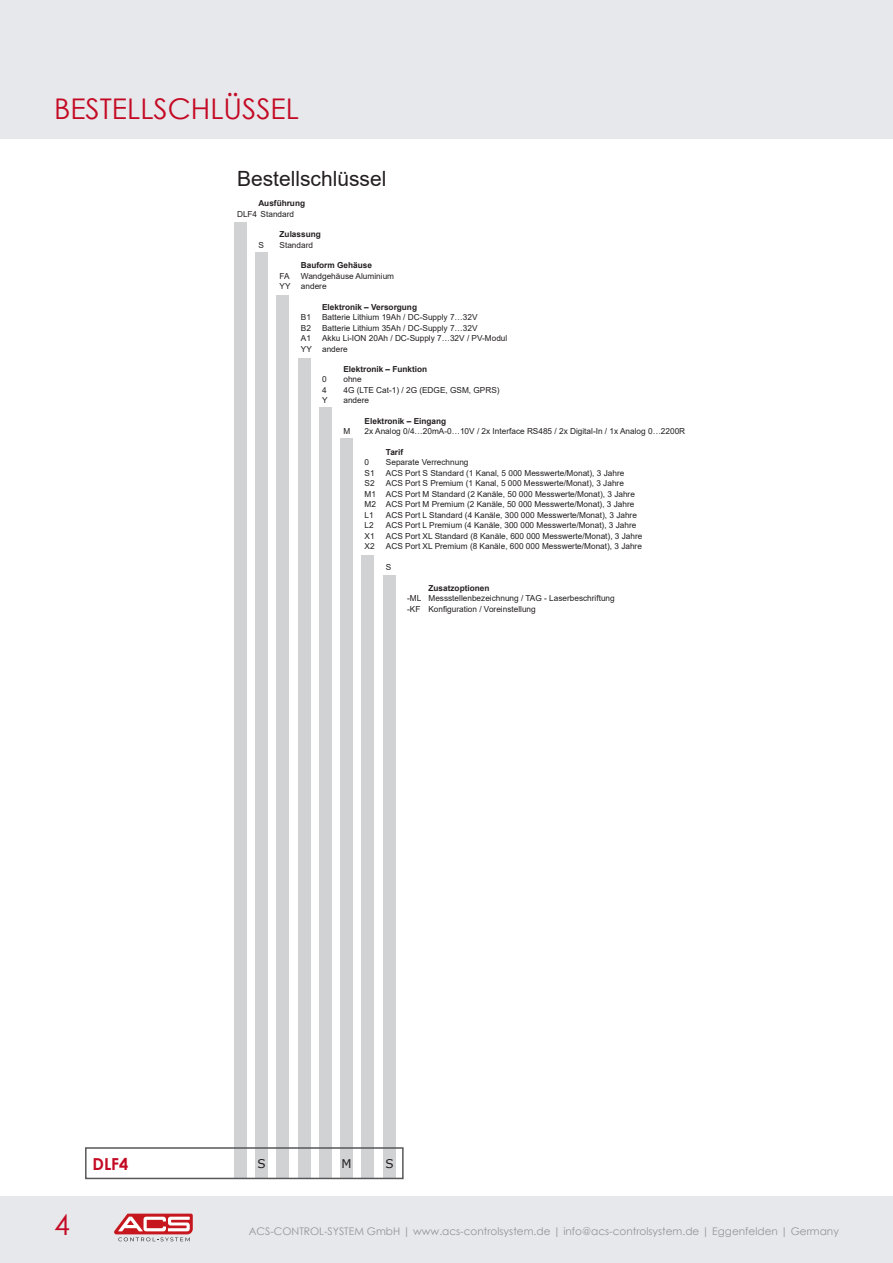
<style>
.page{position:relative;width:893px;height:1263px;background:#fff}
.page>*{position:absolute;margin:0;border:0;box-sizing:border-box;transform-origin:0 0}
.t1{font:28.5px "Century Gothic";color:#c40924}
.Standard_14{font:21px "Arial";color:#231f20}
.t2{font:700 16.5px "Century Gothic";color:#c40924}
.t3{font:12px "Verdana";color:#231f20}
.t4{font:10.5px "Century Gothic";color:#939598}
.Standard_5_5{font:8.25px "Arial";color:#231f20}
.Standard_5_5b{font:700 8.25px "Arial";color:#231f20}
</style>
<div class="page">
<div style="left:0;top:0;width:893px;height:138px;background:#e6e8eb"></div>
<div style="left:234px;top:222px;width:13px;height:956px;background:#d1d2d4"></div>
<div style="left:255px;top:252px;width:13px;height:926px;background:#d1d2d4"></div>
<div style="left:276px;top:295px;width:13px;height:883px;background:#d1d2d4"></div>
<div style="left:298px;top:358px;width:12px;height:820px;background:#d1d2d4"></div>
<div style="left:319px;top:407px;width:13px;height:771px;background:#d1d2d4"></div>
<div style="left:340px;top:438px;width:13px;height:740px;background:#d1d2d4"></div>
<div style="left:361px;top:555px;width:13px;height:623px;background:#d1d2d4"></div>
<div style="left:383px;top:575px;width:12px;height:603px;background:#d1d2d4"></div>
<div style="left:85px;top:1147px;width:319px;height:32px;border:2px solid #57585a"></div>
<div style="left:0;top:1196px;width:893px;height:67px;background:#e6e8eb"></div>
<svg style="left:114px;top:1213px;width:79px;height:28px"></svg>
<p class="t1" style="left:54px;top:89px;width:247px">BESTELLSCHLÜSSEL</p>
<p class="Standard_14" style="left:237px;top:164px;width:151px">Bestellschlüssel</p>
<p class="Standard_5_5b" style="left:258px;top:198px;width:48px">Ausführung</p>
<p class="Standard_5_5" style="left:237px;top:208px;width:59px">DLF4 Standard</p>
<p class="Standard_5_5b" style="left:280px;top:229px;width:43px">Zulassung</p>
<p class="Standard_5_5" style="left:258px;top:239px;width:7px">S</p>
<p class="Standard_5_5" style="left:280px;top:239px;width:35px">Standard</p>
<p class="Standard_5_5b" style="left:301px;top:259px;width:73px">Bauform Gehäuse</p>
<p class="Standard_5_5" style="left:280px;top:270px;width:12px">FA</p>
<p class="Standard_5_5" style="left:301px;top:270px;width:95px">Wandgehäuse Aluminium</p>
<p class="Standard_5_5" style="left:280px;top:281px;width:48px">YY andere</p>
<p class="Standard_5_5b" style="left:322px;top:301px;width:96px">Elektronik – Versorgung</p>
<p class="Standard_5_5" style="left:301px;top:311px;width:12px">B1</p>
<p class="Standard_5_5" style="left:322px;top:311px;width:157px">Batterie Lithium 19Ah / DC-Supply 7…32V</p>
<p class="Standard_5_5" style="left:301px;top:322px;width:12px">B2</p>
<p class="Standard_5_5" style="left:322px;top:322px;width:157px">Batterie Lithium 35Ah / DC-Supply 7…32V</p>
<p class="Standard_5_5" style="left:301px;top:332px;width:12px">A1</p>
<p class="Standard_5_5" style="left:322px;top:332px;width:187px">Akku Li-ION 20Ah / DC-Supply 7…32V / PV-Modul</p>
<p class="Standard_5_5" style="left:301px;top:343px;width:48px">YY andere</p>
<p class="Standard_5_5b" style="left:343px;top:363px;width:85px">Elektronik – Funktion</p>
<p class="Standard_5_5" style="left:322px;top:374px;width:6px">0</p>
<p class="Standard_5_5" style="left:343px;top:374px;width:20px">ohne</p>
<p class="Standard_5_5" style="left:322px;top:384px;width:6px">4</p>
<p class="Standard_5_5" style="left:343px;top:384px;width:158px">4G (LTE Cat-1) / 2G (EDGE, GSM, GPRS)</p>
<p class="Standard_5_5" style="left:322px;top:395px;width:7px">Y</p>
<p class="Standard_5_5" style="left:343px;top:395px;width:27px">andere</p>
<p class="Standard_5_5b" style="left:365px;top:415px;width:83px">Elektronik – Eingang</p>
<p class="Standard_5_5" style="left:343px;top:426px;width:8px">M</p>
<p class="Standard_5_5" style="left:365px;top:426px;width:322px">2x Analog 0/4…20mA-0…10V / 2x Interface RS485 / 2x Digital-In / 1x Analog 0…2200R</p>
<p class="Standard_5_5b" style="left:386px;top:446px;width:19px">Tarif</p>
<p class="Standard_5_5" style="left:365px;top:457px;width:6px">0</p>
<p class="Standard_5_5" style="left:386px;top:457px;width:84px">Separate Verrechnung</p>
<p class="Standard_5_5" style="left:365px;top:467px;width:12px">S1</p>
<p class="Standard_5_5" style="left:386px;top:467px;width:240px">ACS Port S Standard (1 Kanal, 5 000 Messwerte/Monat), 3 Jahre</p>
<p class="Standard_5_5" style="left:365px;top:478px;width:12px">S2</p>
<p class="Standard_5_5" style="left:386px;top:478px;width:239px">ACS Port S Premium (1 Kanal, 5 000 Messwerte/Monat), 3 Jahre</p>
<p class="Standard_5_5" style="left:365px;top:488px;width:272px">M1 ACS Port M Standard (2 Kanäle, 50 000 Messwerte/Monat), 3 Jahre</p>
<p class="Standard_5_5" style="left:365px;top:499px;width:271px">M2 ACS Port M Premium (2 Kanäle, 50 000 Messwerte/Monat), 3 Jahre</p>
<p class="Standard_5_5" style="left:365px;top:509px;width:11px">L1</p>
<p class="Standard_5_5" style="left:386px;top:509px;width:252px">ACS Port L Standard (4 Kanäle, 300 000 Messwerte/Monat), 3 Jahre</p>
<p class="Standard_5_5" style="left:365px;top:520px;width:11px">L2</p>
<p class="Standard_5_5" style="left:386px;top:520px;width:252px">ACS Port L Premium (4 Kanäle, 300 000 Messwerte/Monat), 3 Jahre</p>
<p class="Standard_5_5" style="left:365px;top:530px;width:12px">X1</p>
<p class="Standard_5_5" style="left:386px;top:530px;width:258px">ACS Port XL Standard (8 Kanäle, 600 000 Messwerte/Monat), 3 Jahre</p>
<p class="Standard_5_5" style="left:365px;top:541px;width:12px">X2</p>
<p class="Standard_5_5" style="left:386px;top:541px;width:258px">ACS Port XL Premium (8 Kanäle, 600 000 Messwerte/Monat), 3 Jahre</p>
<p class="Standard_5_5" style="left:386px;top:562px;width:7px">S</p>
<p class="Standard_5_5b" style="left:428px;top:582px;width:62px">Zusatzoptionen</p>
<p class="Standard_5_5" style="left:407px;top:593px;width:209px">-ML Messstellenbezeichnung / TAG - Laserbeschriftung</p>
<p class="Standard_5_5" style="left:407px;top:603px;width:130px">-KF Konfiguration / Voreinstellung</p>
<p class="t1" style="left:54px;top:1204px;width:17px">4</p>
<p class="t2" style="left:92px;top:1151px;width:37px">DLF4</p>
<p class="t3" style="left:257px;top:1156px;width:10px">S</p>
<p class="t3" style="left:341px;top:1156px;width:12px">M</p>
<p class="t3" style="left:385px;top:1156px;width:10px">S</p>
<p class="t4" style="left:249px;top:1223px;width:592px">ACS-CONTROL-SYSTEM GmbH | www.acs-controlsystem.de | info@acs-controlsystem.de | Eggenfelden | Germany</p>
</div>
